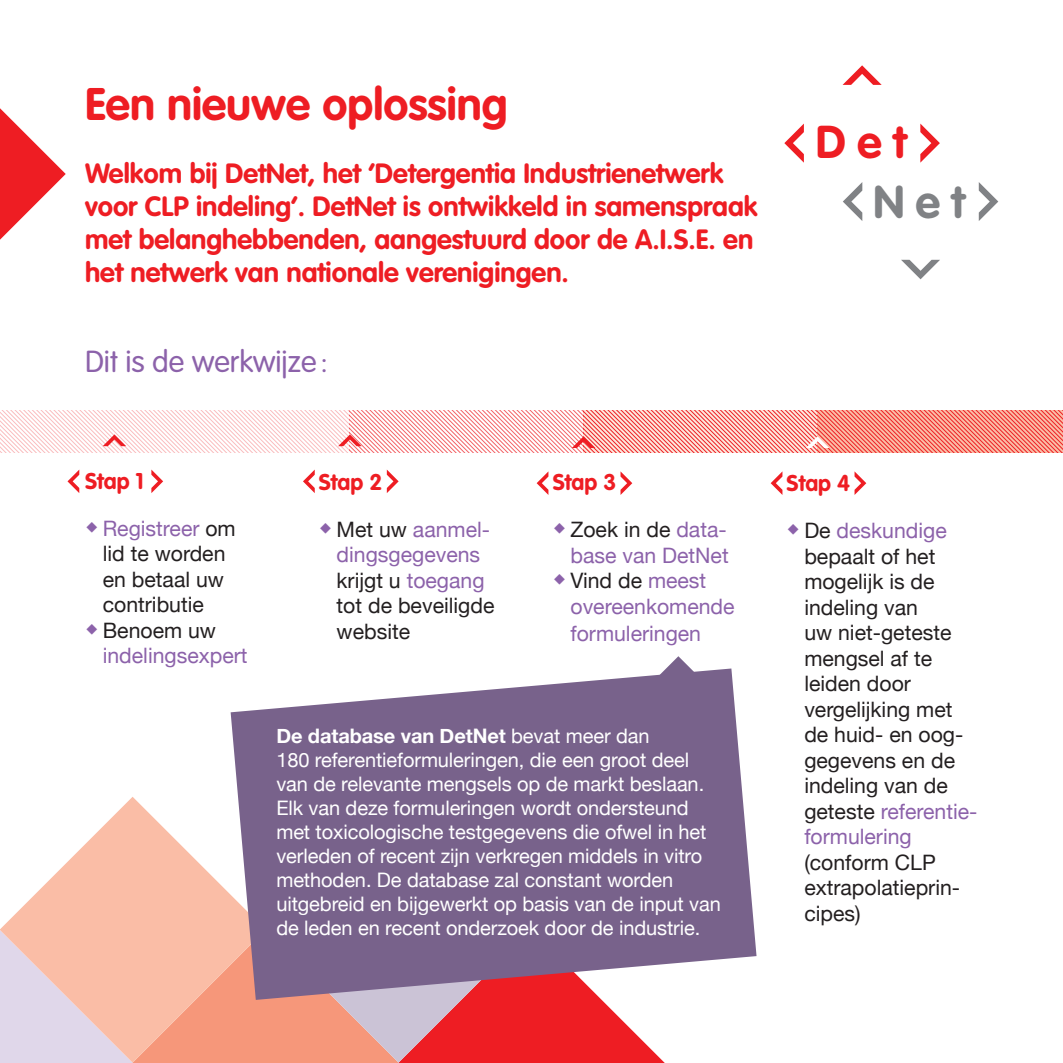
<style>
.page{position:relative;width:1063px;height:1063px;background:#fff}
.page>*{position:absolute;margin:0;border:0;box-sizing:border-box;transform-origin:0 0}
.t1{font:700 45.25px "VAG Rounded Std";color:#ee1d23}
.t2{font:700 45.25px "VAG Rounded Std";color:#808285}
.t3{font:700 45px "VAG Rounded Std";color:#ee1d23}
.t4{font:300 30px "VAG Rounded Std";color:#8c62aa}
.t5{font:700 27.5px/33px "VAG Rounded Std";color:#ee1d23}
.t6{font:700 22.5px "VAG Rounded Std";color:#ee1d23}
.t7{font:21.25px/25.5px "Helvetica Neue";color:#231f20}
.t8{font:21.25px/25.5px "Helvetica Neue";color:#8c62aa}
.t9{font:20px/24px "Helvetica Neue";letter-spacing:-.005em;color:#fff}
.s1{color:#8c62aa}
.s2{color:#231f20}
.s3{font-weight:700}
</style>
<div class="page">
<svg style="left:0;top:797px;width:231px;height:133px;fill:#fabda6"></svg>
<svg style="left:0;top:930px;width:665px;height:133px;background:#ef9790"></svg>
<svg style="left:843px;top:65px;width:39px;height:20px"></svg>
<svg style="left:920px;top:124px;width:20px;height:39px"></svg>
<svg style="left:784px;top:124px;width:20px;height:39px"></svg>
<svg style="left:901px;top:260px;width:39px;height:19px"></svg>
<svg style="left:843px;top:182px;width:19px;height:39px"></svg>
<svg style="left:979px;top:182px;width:19px;height:39px"></svg>
<svg style="left:0;top:108px;width:66px;height:132px"></svg>
<svg style="left:665px;top:656px;width:26px;height:13px"></svg>
<svg style="left:231px;top:669px;width:526px;height:331px;background:#8d7699"></svg>
<svg style="left:151px;top:470px;width:12px;height:23px"></svg>
<svg style="left:67px;top:470px;width:12px;height:23px"></svg>
<svg style="left:387px;top:470px;width:12px;height:23px"></svg>
<svg style="left:303px;top:470px;width:12px;height:23px"></svg>
<svg style="left:621px;top:472px;width:11px;height:23px"></svg>
<svg style="left:537px;top:472px;width:11px;height:23px"></svg>
<svg style="left:855px;top:472px;width:11px;height:23px"></svg>
<svg style="left:771px;top:472px;width:11px;height:23px"></svg>
<svg style="left:0;top:410px;width:1063px;height:43px"></svg>
<h2 class="t3" style="left:85px;top:77px;width:424px">Een nieuwe oplossing</h2>
<h3 class="t5" style="left:85px;top:158px;width:674px">Welkom bij DetNet, het ‘Detergentia Industrienetwerk voor CLP indeling’. DetNet is ontwikkeld in samenspraak met belanghebbenden, aangestuurd door de A.I.S.E. en het netwerk van nationale verenigingen.</h3>
<h3 class="t4" style="left:85px;top:344px;width:244px">Dit is de werkwijze:</h3>
<h1 class="t1" style="left:816px;top:116px;width:92px">Det</h1>
<h1 class="t2" style="left:873px;top:175px;width:93px">Net</h1>
<p class="t6" style="left:85px;top:468px;width:60px">Stap 1</p>
<p class="t7" style="left:103px;top:515px;width:135px;text-indent:-18px"><span class="s1">▲ Registreer</span> om lid te worden en betaal uw contributie</p>
<p class="t8" style="left:103px;top:617px;width:146px;text-indent:-18px">▲ <span class="s2">Benoem uw </span>indelingsexpert</p>
<p class="t6" style="left:319px;top:469px;width:65px">Stap 2</p>
<p class="t7" style="left:337px;top:516px;width:159px;text-indent:-18px"><span class="s1">▲</span> Met uw <span class="s1">aanmel&shy;dingsgegevens </span>krijgt u <span class="s1">toegang </span>tot de beveiligde website</p>
<p class="t6" style="left:553px;top:469px;width:65px">Stap 3</p>
<p class="t8" style="left:553px;top:517px;width:177px;text-align:right">▲ <span class="s2">Zoek in de</span> data&shy;base van DetNet</p>
<p class="t8" style="left:570px;top:567px;width:166px;line-height:26.2px;text-indent:-18px">▲ <span class="s2">Vind de</span> meest overeenkomende formuleringen</p>
<p class="t9" style="left:276px;top:724px;width:446px"><span class="s3">De database van DetNet</span> bevat meer dan<br>180 referentieformuleringen, die een groot deel van de relevante mengsels op de markt beslaan.<br>Elk van deze formuleringen wordt ondersteund met toxicologische testgegevens die ofwel in het verleden of recent zijn verkregen middels in vitro methoden. De database zal constant worden uitgebreid en bijgewerkt op basis van de input van de leden en recent onderzoek door de industrie.</p>
<p class="t6" style="left:787px;top:470px;width:65px">Stap 4</p>
<p class="t7" style="left:804px;top:518px;width:173px;text-indent:-18px"><span class="s1">▲</span> De <span class="s1">deskundige </span>bepaalt of het mogelijk is de indeling van<br>uw niet-geteste mengsel af te leiden door vergelijking met de huid- en oog&shy;gegevens en de indeling van de geteste <span class="s1">referentie&shy;formulering</span></p>
<p class="t7" style="left:804px;top:849px;width:157px">(conform CLP extrapolatieprin&shy;cipes)</p>
</div>
